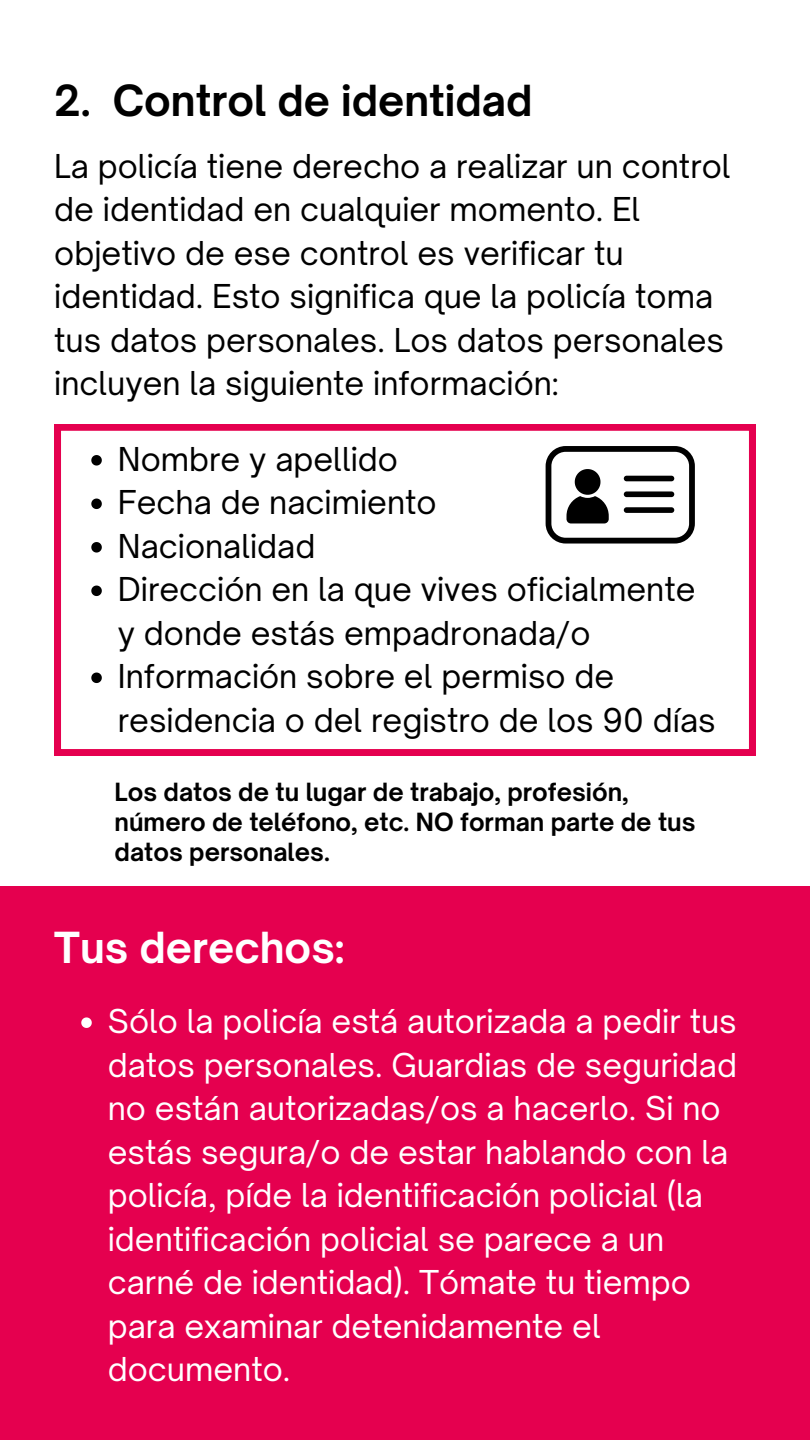
<style>
.page{position:relative;width:810px;height:1440px;background:#fff}
.page>*{position:absolute;margin:0;border:0;box-sizing:border-box;transform-origin:0 0}
.t1{font:700 41px "Open Sauce One";color:#000}
.t2{font:700 41px "Open Sauce One";color:#fff}
.t3{font:31.5px/43.5px "Open Sauce One";color:#000}
.t4{font:31.5px/43.5px "Open Sauce One";color:#fff}
.t5{font:700 24px/30px "Open Sauce One";color:#000}
</style>
<div class="page">
<svg style="left:54px;top:424px;width:702px;height:332px"></svg>
<svg style="left:91px;top:455px;width:11px;height:11px"></svg>
<svg style="left:91px;top:499px;width:11px;height:10px"></svg>
<svg style="left:91px;top:542px;width:11px;height:11px"></svg>
<svg style="left:91px;top:586px;width:11px;height:10px"></svg>
<svg style="left:91px;top:673px;width:11px;height:10px"></svg>
<div style="left:0;top:887px;width:810px;height:553px;background:#e5004f"></div>
<svg style="left:81px;top:1017px;width:11px;height:11px"></svg>
<svg style="left:546px;top:446px;width:149px;height:98px"></svg>
<div style="left:624px;top:476px;width:50px;height:5px;background:#000;border-radius:3px"></div>
<div style="left:624px;top:491px;width:50px;height:6px;background:#000;border-radius:3px"></div>
<div style="left:624px;top:507px;width:50px;height:6px;background:#000;border-radius:3px"></div>
<h1 class="t1" style="left:54px;top:75px;width:480px">2. Control de identidad</h1>
<h2 class="t3" style="left:54px;top:144px;width:678px">La policía tiene derecho a realizar un control de identidad en cualquier momento. El objetivo de ese control es verificar tu identidad. Esto significa que la policía toma tus datos personales. Los datos personales incluyen la siguiente información:</h2>
<p class="t3" style="left:118px;top:437px;width:282px">Nombre y apellido</p>
<p class="t3" style="left:118px;top:481px;width:320px">Fecha de nacimiento</p>
<p class="t3" style="left:118px;top:524px;width:199px">Nacionalidad</p>
<p class="t3" style="left:118px;top:568px;width:579px">Dirección en la que vives oficialmente y donde estás empadronada/o</p>
<p class="t3" style="left:118px;top:655px;width:599px">Información sobre el permiso de residencia o del registro de los 90 días</p>
<p class="t5" style="left:115px;top:777px;width:583px">Los datos de tu lugar de trabajo, profesión, número de teléfono, etc. NO forman parte de tus datos personales.</p>
<h1 class="t2" style="left:54px;top:922px;width:292px">Tus derechos:</h1>
<p class="t4" style="left:108px;top:999px;width:631px">Sólo la policía está autorizada a pedir tus datos personales. Guardias de seguridad no están autorizadas/os a hacerlo. Si no estás segura/o de estar hablando con la policía, píde la identificación policial (la identificación policial se parece a un carné de identidad). Tómate tu tiempo para examinar detenidamente el documento.</p>
</div>
